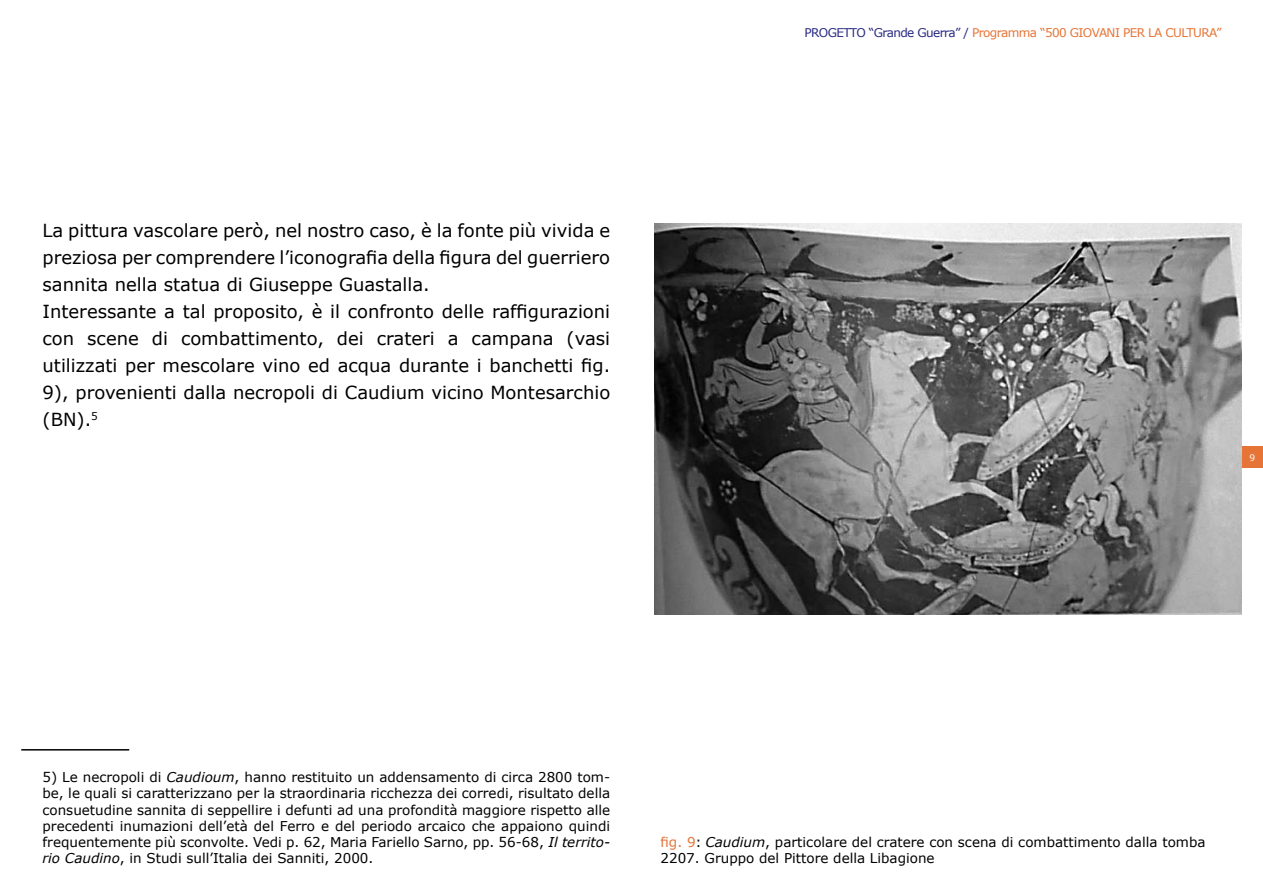
<style>
.page{position:relative;width:1263px;height:893px;background:#fff}
.page>*{position:absolute;margin:0;border:0;box-sizing:border-box;transform-origin:0 0}
.t1{font:18px/27px "Verdana";color:#000}
.t2{font:13.5px/16.2px "Verdana";color:#000;text-align:justify}
.t3{font:12px "Verdana";letter-spacing:-.05em;color:#e67436}
.t4{font:9px "Verdana";color:#fff}
.s1{color:#292983}
.s2{font-style:italic}
.s3{color:#e67436}
</style>
<div class="page">
<div style="left:1242px;top:446px;width:21px;height:22px;background:#e67436"></div>
<hr style="left:21px;top:749px;width:108px;height:2px;background:#000">
<img style="left:655px;top:223px;width:587px;height:392px">
<p class="t1" style="left:43px;top:217px;width:569px">La pittura vascolare però, nel nostro caso, è la fonte più vivida e preziosa per comprendere l’iconografia della figura del guerriero sannita nella statua di Giuseppe Guastalla.<br>Interessante a tal proposito, è il confronto delle raffigurazioni con scene di combattimento, dei crateri a campana (vasi utilizzati per mescolare vino ed acqua durante i banchetti fig.<br>9), provenienti dalla necropoli di Caudium vicino Montesarchio (BN).</p>
<p class="t3" style="left:804px;top:25px;width:418px"><span class="s1">PROGETTO “Grande Guerra” /</span> Programma “500 GIOVANI PER LA CULTURA”</p>
<p class="t4" style="left:1249px;top:451px;width:7px">9</p>
<p class="t2" style="left:43px;top:769px;width:569px;text-indent:9px">) Le necropoli di <span class="s2">Caudioum</span>, hanno restituito un addensamento di circa 2800 tom&shy;be, le quali si caratterizzano per la straordinaria ricchezza dei corredi, risultato della consuetudine sannita di seppellire i defunti ad una profondità maggiore rispetto alle precedenti inumazioni dell’età del Ferro e del periodo arcaico che appaiono quindi frequentemente più sconvolte. Vedi p. 62, Maria Fariello Sarno, pp. 56-68, <span class="s2">Il territo&shy;rio Caudino</span>, in Studi sull’Italia dei Sanniti, 2000.</p>
<p class="t2" style="left:660px;top:834px;width:546px"><span class="s3">fig. 9</span>: <span class="s2">Caudium</span>, particolare del cratere con scena di combattimento dalla tomba<br>2207. Gruppo del Pittore della Libagione</p>
</div>
